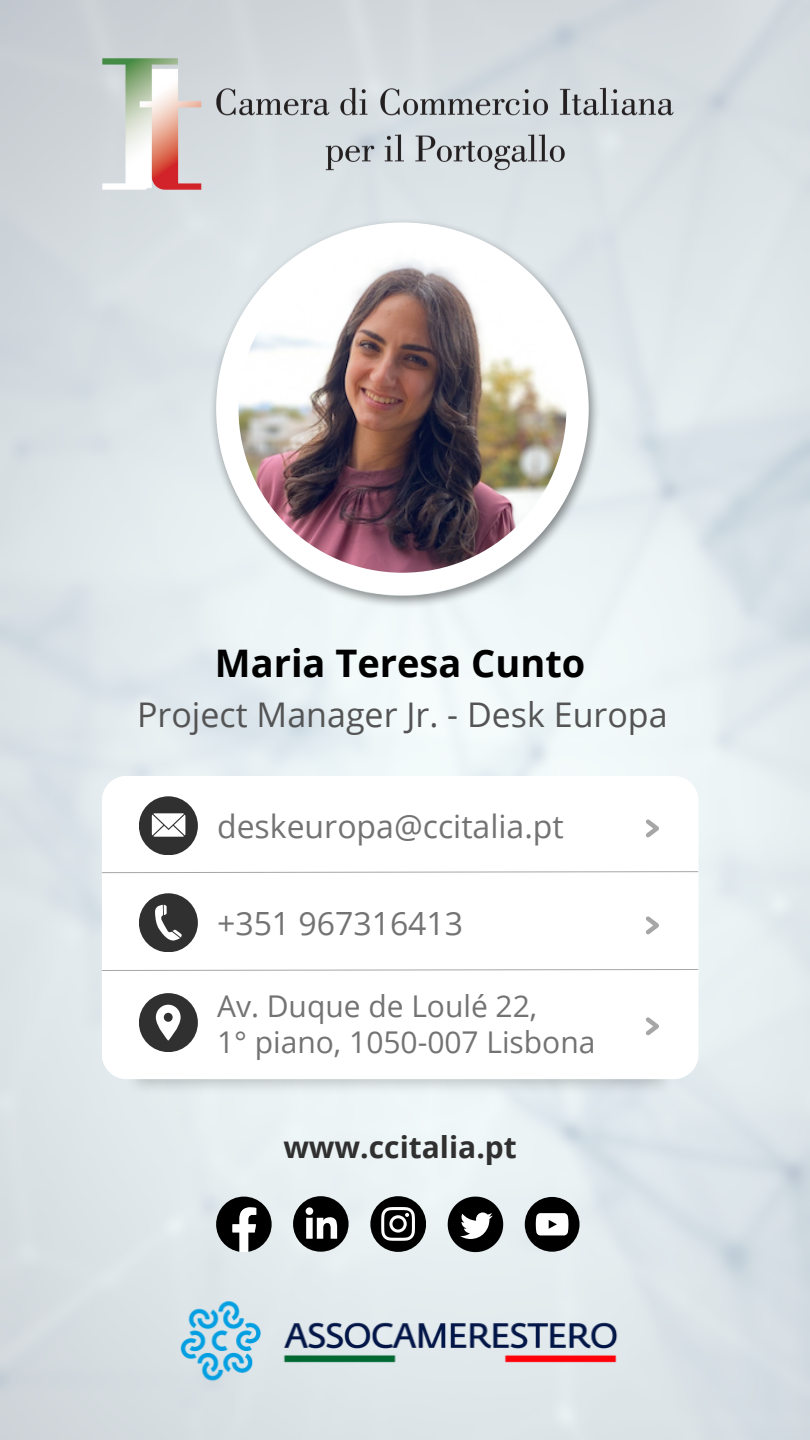
<style>
.page{position:relative;width:810px;height:1440px;background:#fff}
.page>*{position:absolute;margin:0;border:0;box-sizing:border-box;transform-origin:0 0}
.t1{font:700 38px "Open Sans";color:#000}
.t2{font:34px "Open Sans";color:#545454}
.t3{font:32px "Open Sans";color:#737373}
.t4{font:30px "Open Sans";color:#737373}
.t5{font:700 30px "Open Sans";color:#313030}
</style>
<div class="page">
<img style="left:210px;top:219px;width:390px;height:390px">
<div style="left:216px;top:223px;width:373px;height:372px;background:#fff;border-radius:50%"></div>
<img style="left:239px;top:245px;width:327px;height:328px;border-radius:50%">
<svg style="left:101px;top:871px;width:598px;height:2px"></svg>
<div style="left:139px;top:796px;width:59px;height:59px;background:#313030;border-radius:50%"></div>
<svg style="left:151px;top:813px;width:35px;height:24px"></svg>
<div style="left:139px;top:893px;width:59px;height:59px;background:#313030;border-radius:50%"></div>
<div style="left:139px;top:993px;width:59px;height:59px;background:#313030;border-radius:50%"></div>
<svg style="left:155px;top:905px;width:27px;height:36px"></svg>
<svg style="left:156px;top:1005px;width:25px;height:36px"></svg>
<svg style="left:101px;top:969px;width:598px;height:2px"></svg>
<img style="left:89px;top:44px;width:599px;height:159px">
<svg style="left:216px;top:1197px;width:56px;height:55px"></svg>
<svg style="left:448px;top:1197px;width:55px;height:55px"></svg>
<svg style="left:293px;top:1196px;width:56px;height:56px;background:#5d5f5f"></svg>
<div style="left:370px;top:1196px;width:56px;height:56px;background:#000;border-radius:50%"></div>
<svg style="left:381px;top:1207px;width:34px;height:34px"></svg>
<img style="left:163px;top:1293px;width:470px;height:100px">
<svg style="left:642px;top:815px;width:22px;height:26px"></svg>
<svg style="left:642px;top:912px;width:22px;height:26px"></svg>
<svg style="left:642px;top:1013px;width:22px;height:26px"></svg>
<svg style="left:525px;top:1197px;width:55px;height:55px"></svg>
<p class="t1" style="left:215px;top:636px;width:372px">Maria Teresa Cunto</p>
<p class="t2" style="left:137px;top:691px;width:532px">Project Manager Jr. - Desk Europa</p>
<p class="t3" style="left:217px;top:804px;width:348px">deskeuropa@ccitalia.pt</p>
<p class="t3" style="left:217px;top:901px;width:248px">+351 967316413</p>
<p class="t4" style="left:217px;top:985px;width:322px">Av. Duque de Loulé 22,</p>
<p class="t4" style="left:217px;top:1021px;width:380px">1° piano, 1050-007 Lisbona</p>
<p class="t5" style="left:283px;top:1126px;width:235px">www.ccitalia.pt</p>
</div>
